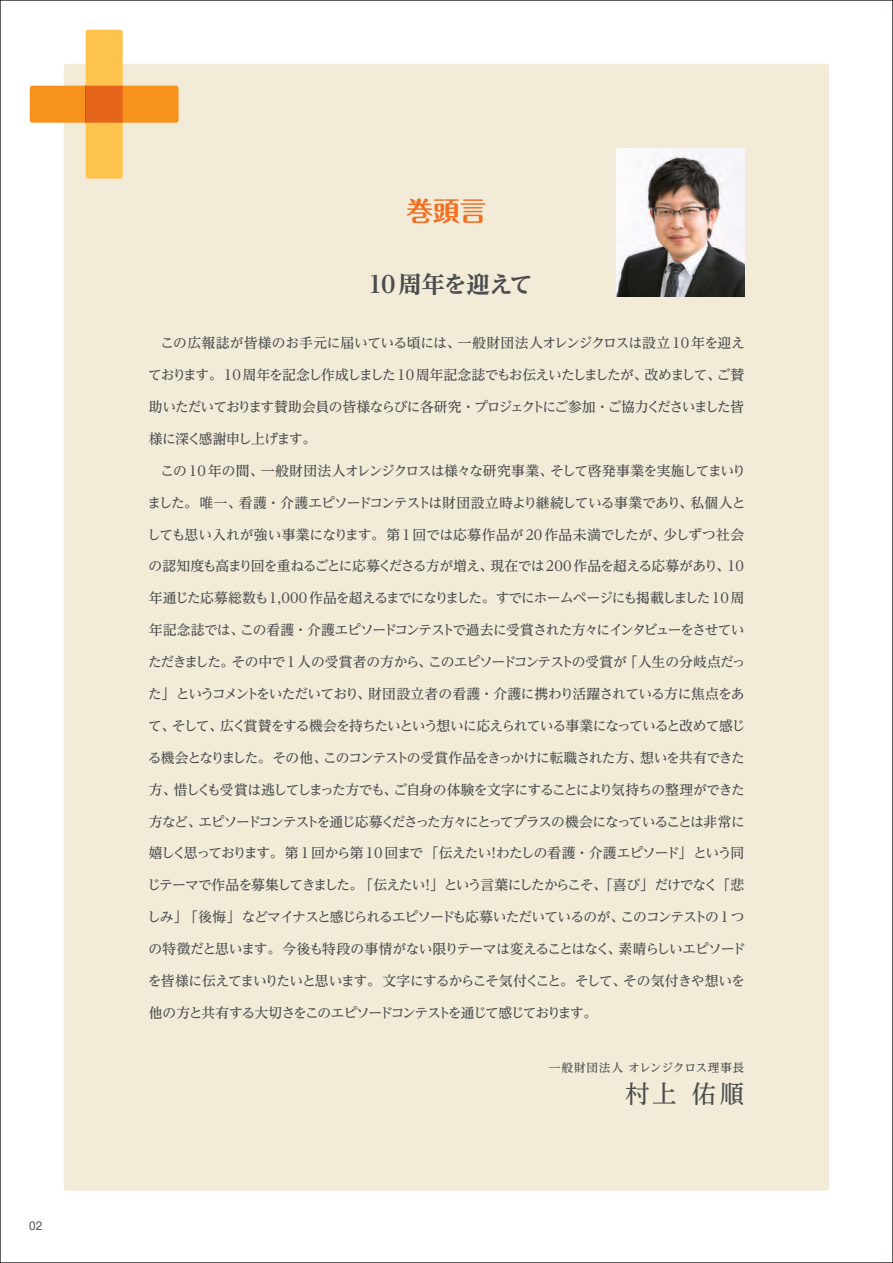
<style>
.page{position:relative;width:893px;height:1263px;background:#fff}
.page>*{position:absolute;margin:0;border:0;box-sizing:border-box;transform-origin:0 0}
.t1{font:700 26.55px "Maru Fo Pro";color:#f36e21}
.t2{font:500 24.45px "Reim Yonz Pr 6";color:#4b4c4d}
.t3{font:700 expanded 23.4px "Reim Yonz Pr 6";letter-spacing:-.015em;color:#4b4c4d}
.t4{font:500 13.8px "Reim Yonz Pr 6";letter-spacing:-.07em;color:#4b4c4d}
.t5{font:500 13.8px "Reim Yonz Pr 6";letter-spacing:-.095em;color:#4b4c4d}
.t6{font:500 13.8px "Reim Yonz Pr 6";letter-spacing:-.105em;color:#4b4c4d}
.t7{font:500 13.8px "Reim Yonz Pr 6";letter-spacing:-.04em;color:#4b4c4d}
.t8{font:500 13.8px "Reim Yonz Pr 6";letter-spacing:-.035em;color:#4b4c4d}
.t9{font:500 13.8px "Reim Yonz Pr 6";letter-spacing:.005em;color:#4b4c4d}
.t10{font:500 13.8px "Reim Yonz Pr 6";letter-spacing:-.02em;color:#4b4c4d}
.t11{font:500 11.7px "Reim Yonz Pr 6";letter-spacing:.05em;color:#4b4c4d}
.t12{font:10.65px "Shin M Go Pr 6";color:#4b4c4d}
</style>
<div class="page">
<div style="left:64px;top:64px;width:765px;height:1127px;background:#f1ebd8;border-radius:2px"></div>
<svg style="left:30px;top:30px;width:149px;height:149px"></svg>
<img style="left:617px;top:148px;width:127px;height:149px">
<p class="t12" style="left:29px;top:1217px;width:14px">02</p>
<h1 class="t1" style="left:407px;top:189px;width:81px">巻頭言</h1>
<h3 class="t3" style="left:368px;top:265px;width:166px">10周年を迎えて</h3>
<p class="t10" style="left:160px;top:331px;width:586px">この広報誌が皆様のお手元に届いている頃には、一般財団法人オレンジクロスは設立 10 年を迎え</p>
<p class="t4" style="left:148px;top:363px;width:597px">ております。10 周年を記念し作成しました10 周年記念誌でもお伝えいたしましたが、改めまして、ご賛</p>
<p class="t4" style="left:149px;top:395px;width:597px">助いただいております賛助会員の皆様ならびに各研究・プロジェクトにご参加・ご協力くださいました皆</p>
<p class="t4" style="left:149px;top:427px;width:169px">様に深く感謝申し上げます。</p>
<p class="t8" style="left:160px;top:459px;width:587px">この10 年の間、一般財団法人オレンジクロスは様々な研究事業、そして啓発事業を実施してまいり</p>
<p class="t4" style="left:148px;top:491px;width:599px">ました。唯一、看護・介護エピソードコンテストは財団設立時より継続している事業であり、私個人と</p>
<p class="t9" style="left:147px;top:523px;width:599px">しても思い入れが強い事業になります。第1回では応募作品が20作品未満でしたが、少しずつ社会</p>
<p class="t4" style="left:149px;top:555px;width:597px">の認知度も高まり回を重ねるごとに応募くださる方が増え、現在では200 作品を超える応募があり、10</p>
<p class="t4" style="left:149px;top:587px;width:597px">年通じた応募総数も1,000 作品を超えるまでになりました。すでにホームページにも掲載しました10 周</p>
<p class="t4" style="left:149px;top:619px;width:597px">年記念誌では、この看護・介護エピソードコンテストで過去に受賞された方々にインタビューをさせてい</p>
<p class="t7" style="left:148px;top:650px;width:599px">ただきました。その中で1 人の受賞者の方から、このエピソードコンテストの受賞が「人生の分岐点だっ</p>
<p class="t4" style="left:148px;top:682px;width:598px">た」というコメントをいただいており、財団設立者の看護・介護に携わり活躍されている方に焦点をあ</p>
<p class="t4" style="left:148px;top:714px;width:598px">て、そして、広く賞賛をする機会を持ちたいという想いに応えられている事業になっていると改めて感じ</p>
<p class="t4" style="left:148px;top:746px;width:598px">る機会となりました。その他、このコンテストの受賞作品をきっかけに転職された方、想いを共有できた</p>
<p class="t4" style="left:149px;top:778px;width:597px">方、惜しくも受賞は逃してしまった方でも、ご自身の体験を文字にすることにより気持ちの整理ができた</p>
<p class="t6" style="left:149px;top:810px;width:598px">方など、エピソードコンテストを通じ応募くださった方々にとってプラスの機会になっていることは非常に</p>
<p class="t4" style="left:149px;top:842px;width:597px">嬉しく思っております。第 1 回から第 10 回まで「伝えたい！わたしの看護・介護エピソード」という同</p>
<p class="t5" style="left:147px;top:874px;width:599px">じテーマで作品を募集してきました。「伝えたい！」という言葉にしたからこそ、「喜び」だけでなく「悲</p>
<p class="t4" style="left:147px;top:906px;width:599px">しみ」「後悔」などマイナスと感じられるエピソードも応募いただいているのが、このコンテストの 1 つ</p>
<p class="t4" style="left:149px;top:937px;width:598px">の特徴だと思います。今後も特段の事情がない限りテーマは変えることはなく、素晴らしいエピソード</p>
<p class="t4" style="left:148px;top:969px;width:599px">を皆様に伝えてまいりたいと思います。文字にするからこそ気付くこと。そして、その気付きや想いを</p>
<p class="t5" style="left:149px;top:1001px;width:450px">他の方と共有する大切さをこのエピソードコンテストを通じて感じております。</p>
<p class="t11" style="left:549px;top:1058px;width:197px">一般財団法人 オレンジクロス理事長</p>
<h2 class="t2" style="left:625px;top:1073px;width:121px">村上 佑順</h2>
</div>
